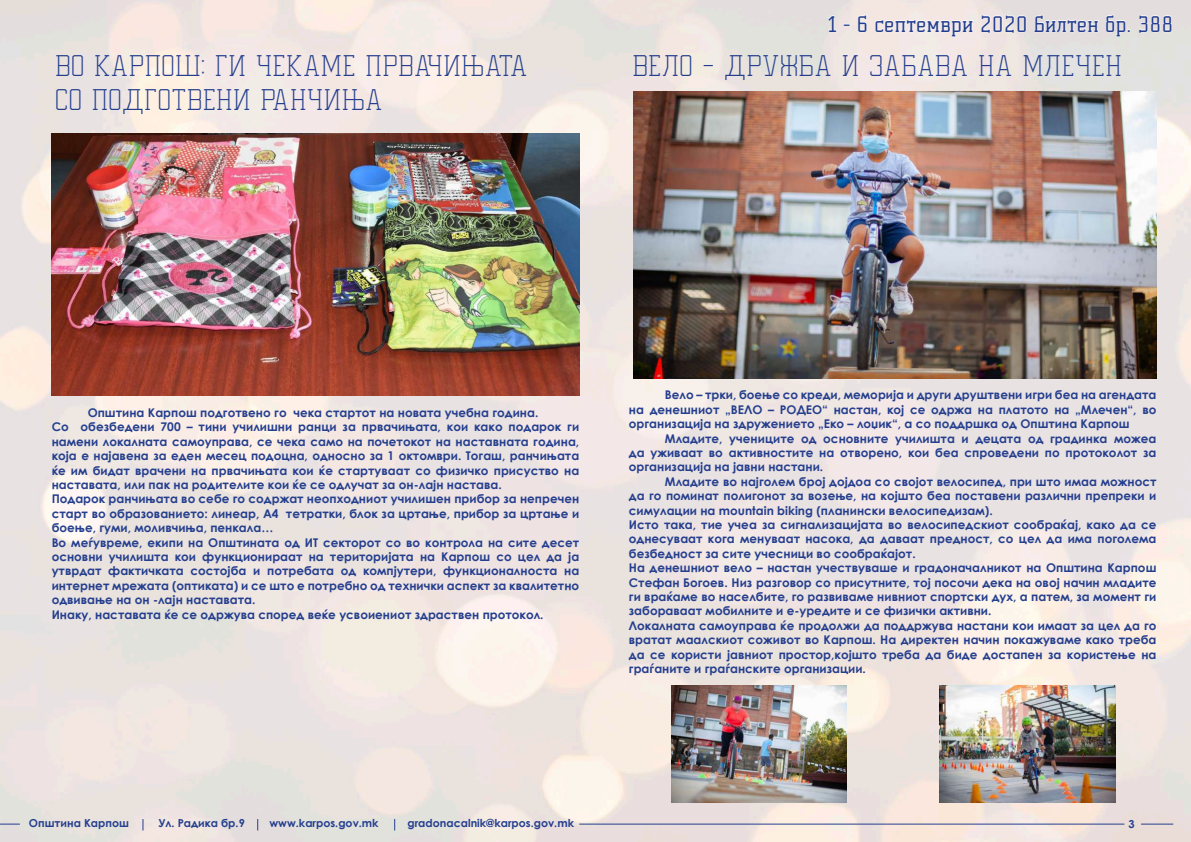
<style>
.page{position:relative;width:1191px;height:842px;background:#fff}
.page>*{position:absolute;margin:0;border:0;box-sizing:border-box;transform-origin:0 0}
.t1{font:100 28px/33.6px "Undergrad";color:#253f8e}
.t2{font:21px "Cevka";color:#253f8e}
.t3{font:700 12px/14.4px "Century Gothic";color:#253f8e}
.t4{font:700 11px "Century Gothic";color:#253f8e}
</style>
<div class="page">
<img style="left:0;top:0;width:1191px;height:842px">
<svg style="left:827px;top:15px;width:9px;height:17px"></svg>
<svg style="left:844px;top:24px;width:6px;height:2px"></svg>
<svg style="left:858px;top:15px;width:9px;height:17px"></svg>
<svg style="left:875px;top:20px;width:98px;height:17px"></svg>
<svg style="left:981px;top:15px;width:45px;height:18px"></svg>
<svg style="left:1034px;top:9px;width:64px;height:23px"></svg>
<svg style="left:1105px;top:15px;width:25px;height:22px"></svg>
<svg style="left:1139px;top:15px;width:33px;height:18px"></svg>
<hr style="left:1141px;top:824px;width:32px;height:1px;background:#253f8e">
<hr style="left:579px;top:824px;width:545px;height:1px;background:#253f8e">
<svg style="left:0;top:824px;width:20px;height:1px"></svg>
<img style="left:52px;top:134px;width:527px;height:261px">
<img style="left:633px;top:91px;width:523px;height:288px">
<img style="left:671px;top:685px;width:175px;height:117px">
<img style="left:940px;top:685px;width:175px;height:117px">
<h2 class="t2" style="left:827px;top:11px;width:348px">1 - 6 септември 2020 Билтен бр. 388</h2>
<h1 class="t1" style="left:56px;top:48px;width:474px">ВО КАРПОШ: ГИ ЧЕКАМЕ ПРВАЧИЊАТА<br>СО ПОДГОТВЕНИ РАНЧИЊА</h1>
<h1 class="t1" style="left:633px;top:48px;width:491px">ВЕЛО – ДРУЖБА И ЗАБАВА НА МЛЕЧЕН</h1>
<p class="t3" style="left:52px;top:405px;width:529px;text-indent:36px">Општина Карпош подготвено го чека стартот на новата учебна година.<br>Со обезбедени 700 – тини училишни ранци за првачињата, кои како подарок ги намени локалната самоуправа, се чека само на почетокот на наставната година, која е најавена за еден месец подоцна, односно за 1 октомври. Тогаш, ранчињата ќе им бидат врачени на првачињата кои ќе стартуваат со физичко присуство на наставата, или пак на родителите кои ќе се одлучат за он-лајн настава.<br>Подарок ранчињата во себе го содржат неопходниот училишен прибор за непречен старт во образованието: линеар, А4 тетратки, блок за цртање, прибор за цртање и боење, гуми, моливчиња, пенкала…<br>Во меѓувреме, екипи на Општината од ИТ секторот со во контрола на сите десет основни училишта кои функционираат на територијата на Карпош со цел да ја утврдат фактичката состојба и потребата од компјутери, функционалноста на интернет мрежата (оптиката) и се што е потребно од технички аспект за квалитетно одвивање на он -лајн наставата.<br>Инаку, наставата ќе се одржува според веќе усвоиениот здраствен протокол.</p>
<p class="t3" style="left:629px;top:387px;width:529px;text-align:justify;text-indent:36px">Вело – трки, боење со креди, меморија и други друштвени игри беа на агендата на денешниот „ВЕЛО – РОДЕО“ настан, кој се одржа на платото на „Млечен“, во организација на здружението „Еко – лоџик“, а со поддршка од Општина Карпош</p>
<p class="t3" style="left:629px;top:430px;width:529px;text-align:justify;text-indent:36px">Младите, учениците од основните училишта и децата од градинка можеа да уживаат во активностите на отворено, кои беа спроведени по протоколот за организација на јавни настани.</p>
<p class="t3" style="left:629px;top:474px;width:529px;text-indent:36px">Младите во најголем број дојдоа со својот велосипед, при што имаа можност да го поминат полигонот за возење, на којшто беа поставени различни препреки и симулации на mountain biking (планински велосипедизам).<br>Исто така, тие учеа за сигнализацијата во велосипедскиот сообраќај, како да се однесуваат кога менуваат насока, да даваат предност, со цел да има поголема безбедност за сите учесници во сообраќајот.<br>На денешниот вело – настан учествуваше и градоначалникот на Општина Карпош Стефан Богоев. Низ разговор со присутните, тој посочи дека на овој начин младите ги враќаме во населбите, го развиваме нивниот спортски дух, а патем, за момент ги забораваат мобилните и е-уредите и се физички активни.<br>Локалната самоуправа ќе продолжи да поддржува настани кои имаат за цел да го вратат маалскиот соживот во Карпош. На директен начин покажуваме како треба да се користи јавниот простор,којшто треба да биде достапен за користење на граѓаните и граѓанските организации.</p>
<p class="t4" style="left:29px;top:815px;width:102px">Општина Карпош</p>
<p class="t4" style="left:158px;top:815px;width:88px">Ул. Радика бр.9</p>
<p class="t4" style="left:269px;top:815px;width:111px">www.karpos.gov.mk</p>
<p class="t4" style="left:407px;top:815px;width:168px">gradonacalnik@karpos.gov.mk</p>
<p class="t4" style="left:1128px;top:815px;width:8px">3</p>
</div>
